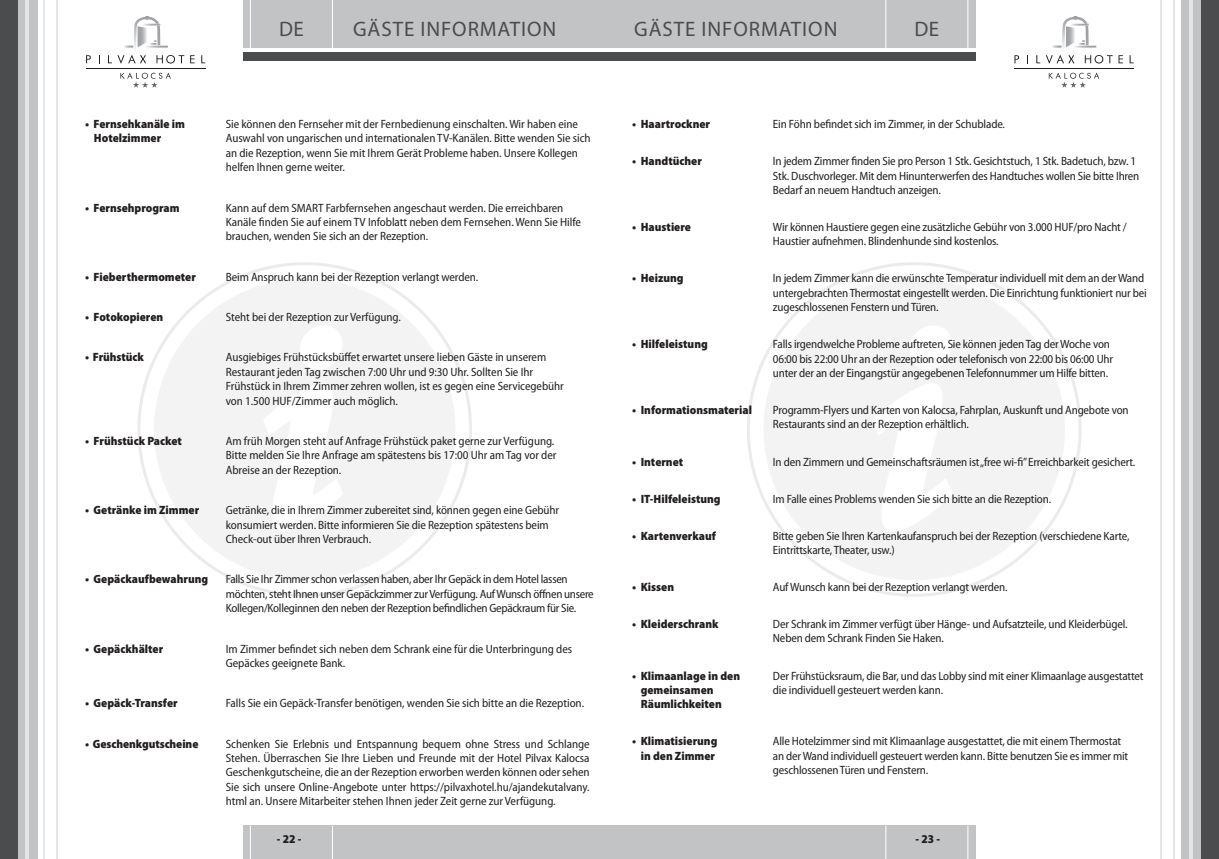
<style>
.page{position:relative;width:1219px;height:859px;background:#fff}
.page>*{position:absolute;margin:0;border:0;box-sizing:border-box;transform-origin:0 0}
.t1{font:21px "Myriad Pro";letter-spacing:.045em;color:#4b4c4d}
.t2{font:semi-condensed 12px/14.4px "Myriad Pro";letter-spacing:-.015em;color:#231f20}
.t3{font:900 semi-condensed 12px/14.4px "Myriad Pro";color:#231f20}
</style>
<div class="page">
<img style="left:1062px;top:17px;width:27px;height:32px">
<svg style="left:1052px;top:46px;width:10px;height:2px"></svg>
<img style="left:1069px;top:24px;width:20px;height:2px">
<img style="left:1073px;top:46px;width:23px;height:2px">
<svg style="left:1078px;top:40px;width:7px;height:5px"></svg>
<img style="left:1066px;top:26px;width:10px;height:21px">
<svg style="left:1074px;top:16px;width:3px;height:4px"></svg>
<svg style="left:1014px;top:55px;width:5px;height:8px"></svg>
<svg style="left:1036px;top:55px;width:4px;height:8px"></svg>
<svg style="left:1046px;top:55px;width:28px;height:9px"></svg>
<svg style="left:1085px;top:55px;width:38px;height:9px"></svg>
<svg style="left:1049px;top:73px;width:50px;height:14px"></svg>
<hr style="left:1014px;top:68px;width:120px;height:1px;background:#231f20">
<img style="left:134px;top:18px;width:26px;height:31px">
<svg style="left:124px;top:46px;width:9px;height:2px"></svg>
<img style="left:145px;top:46px;width:23px;height:2px">
<svg style="left:150px;top:40px;width:7px;height:5px"></svg>
<img style="left:138px;top:26px;width:9px;height:21px">
<svg style="left:141px;top:16px;width:19px;height:10px"></svg>
<svg style="left:86px;top:55px;width:5px;height:8px"></svg>
<svg style="left:108px;top:55px;width:38px;height:9px"></svg>
<svg style="left:156px;top:55px;width:28px;height:9px"></svg>
<svg style="left:190px;top:55px;width:5px;height:8px"></svg>
<svg style="left:201px;top:55px;width:4px;height:8px"></svg>
<svg style="left:120px;top:73px;width:51px;height:14px"></svg>
<hr style="left:86px;top:68px;width:119px;height:1px;background:#231f20">
<div style="left:243px;top:0;width:366px;height:61px;background:#c2c3c5"></div>
<svg style="left:243px;top:49px;width:366px;height:4px"></svg>
<div style="left:8px;top:0;width:29px;height:859px;background:linear-gradient(to bottom,#c2c3c5,#c2c3c5)"></div>
<div style="left:0;top:0;width:17px;height:859px;background:#4b4c4d"></div>
<hr style="left:43px;top:0;width:2px;height:859px;background:#e4e5e7">
<hr style="left:25px;top:0;width:4px;height:859px;background:#e4e5e7">
<hr style="left:57px;top:0;width:1px;height:859px;background:#e4e5e7">
<div style="left:243px;top:53px;width:366px;height:8px;background:#4b4c4d"></div>
<hr style="left:332px;top:0;width:1px;height:49px;background:#fff">
<hr style="left:250px;top:0;width:1px;height:49px;background:#fff">
<div style="left:1181px;top:0;width:29px;height:859px;background:#c2c3c5"></div>
<div style="left:1201px;top:0;width:18px;height:859px;background:#4b4c4d"></div>
<hr style="left:1173px;top:0;width:2px;height:859px;background:#e4e5e7">
<hr style="left:1189px;top:0;width:4px;height:859px;background:#e4e5e7">
<hr style="left:1160px;top:0;width:2px;height:859px;background:#e4e5e7">
<div style="left:609px;top:0;width:367px;height:61px;background:#c2c3c5"></div>
<svg style="left:609px;top:49px;width:367px;height:4px"></svg>
<div style="left:609px;top:53px;width:367px;height:8px;background:#4b4c4d"></div>
<hr style="left:885px;top:0;width:1px;height:49px;background:#fff">
<hr style="left:967px;top:0;width:1px;height:49px;background:#fff">
<div style="left:243px;top:826px;width:366px;height:33px;background:#c2c3c5"></div>
<hr style="left:332px;top:826px;width:1px;height:33px;background:#fff">
<hr style="left:250px;top:826px;width:1px;height:33px;background:#fff">
<div style="left:609px;top:826px;width:367px;height:33px;background:#c2c3c5"></div>
<hr style="left:885px;top:826px;width:1px;height:33px;background:#fff">
<hr style="left:967px;top:826px;width:1px;height:33px;background:#fff">
<svg style="left:763px;top:279px;width:302px;height:301px;fill:#f3f3f4"></svg>
<svg style="left:154px;top:279px;width:301px;height:301px;fill:#f3f3f4"></svg>
<h1 class="t1" style="left:279px;top:16px;width:26px">DE</h1>
<h1 class="t1" style="left:353px;top:16px;width:205px">GÄSTE INFORMATION</h1>
<h1 class="t1" style="left:634px;top:16px;width:205px">GÄSTE INFORMATION</h1>
<h1 class="t1" style="left:914px;top:16px;width:26px">DE</h1>
<p class="t3" style="left:94px;top:116px;width:93px;text-indent:-9px">• Fernsehkanäle im<br>Hotelzimmer</p>
<p class="t2" style="left:226px;top:117px;width:366px">Sie können den Fernseher mit der Fernbedienung einschalten. Wir haben eine Auswahl von ungarischen und internationalen TV-Kanälen. Bitte wenden Sie sich an die Rezeption, wenn Sie mit Ihrem Gerät Probleme haben. Unsere Kollegen helfen Ihnen gerne weiter.</p>
<p class="t3" style="left:85px;top:200px;width:96px">• Fernsehprogram</p>
<p class="t2" style="left:226px;top:200px;width:357px">Kann auf dem SMART Farbfernsehen angeschaut werden. Die erreichbaren<br>Kanäle finden Sie auf einem TV Infoblatt neben dem Fernsehen. Wenn Sie Hilfe brauchen, wenden Sie sich an der Rezeption.</p>
<p class="t3" style="left:85px;top:269px;width:112px">• Fieberthermometer</p>
<p class="t2" style="left:226px;top:269px;width:254px">Beim Anspruch kann bei der Rezeption verlangt werden.</p>
<p class="t3" style="left:85px;top:309px;width:80px">• Fotokopieren</p>
<p class="t2" style="left:226px;top:310px;width:177px">Steht bei der Rezeption zur Verfügung.</p>
<p class="t3" style="left:85px;top:350px;width:60px">• Frühstück</p>
<p class="t2" style="left:226px;top:350px;width:339px">Ausgiebiges Frühstücksbüffet erwartet unsere lieben Gäste in unserem Restaurant jeden Tag zwischen 7:00 Uhr und 9:30 Uhr. Sollten Sie Ihr Frühstück in Ihrem Zimmer zehren wollen, ist es gegen eine Servicegebühr von 1.500 HUF/Zimmer auch möglich.</p>
<p class="t3" style="left:85px;top:433px;width:98px">• Frühstück Packet</p>
<p class="t2" style="left:226px;top:434px;width:332px">Am früh Morgen steht auf Anfrage Frühstück paket gerne zur Verfügung.<br>Bitte melden Sie Ihre Anfrage am spätestens bis 17:00 Uhr am Tag vor der<br>Abreise an der Rezeption.</p>
<p class="t3" style="left:85px;top:502px;width:116px">• Getränke im Zimmer</p>
<p class="t2" style="left:226px;top:503px;width:335px">Getränke, die in Ihrem Zimmer zubereitet sind, können gegen eine Gebühr konsumiert werden. Bitte informieren Sie die Rezeption spätestens beim<br>Check-out über Ihren Verbrauch.</p>
<p class="t3" style="left:85px;top:572px;width:125px">• Gepäckaufbewahrung</p>
<p class="t2" style="left:226px;top:572px;width:369px">Falls Sie Ihr Zimmer schon verlassen haben, aber Ihr Gepäck in dem Hotel lassen möchten, steht Ihnen unser Gepäckzimmer zur Verfügung. Auf Wunsch öffnen unsere<br>Kollegen/Kolleginnen den neben der Rezeption befindlichen Gepäckraum für Sie.</p>
<p class="t3" style="left:85px;top:641px;width:80px">• Gepäckhälter</p>
<p class="t2" style="left:226px;top:641px;width:348px">Im Zimmer befindet sich neben dem Schrank eine für die Unterbringung des<br>Gepäckes geeignete Bank.</p>
<p class="t3" style="left:85px;top:696px;width:94px">• Gepäck-Transfer</p>
<p class="t2" style="left:226px;top:696px;width:360px">Falls Sie ein Gepäck-Transfer benötigen, wenden Sie sich bitte an die Rezeption.</p>
<p class="t3" style="left:85px;top:736px;width:115px">• Geschenkgutscheine</p>
<p class="t2" style="left:226px;top:736px;width:365px;text-align:justify">Schenken Sie Erlebnis und Entspannung bequem ohne Stress und Schlange Stehen. Überraschen Sie Ihre Lieben und Freunde mit der Hotel Pilvax Kalocsa Geschenkgutscheine, die an der Rezeption erworben werden können oder sehen Sie sich unsere Online-Angebote unter https://pilvaxhotel.hu/ajandekutalvany. html an. Unsere Mitarbeiter stehen Ihnen jeder Zeit gerne zur Verfügung.</p>
<p class="t3" style="left:632px;top:116px;width:79px">• Haartrockner</p>
<p class="t2" style="left:773px;top:117px;width:234px">Ein Föhn befindet sich im Zimmer, in der Schublade.</p>
<p class="t3" style="left:632px;top:153px;width:71px">• Handtücher</p>
<p class="t2" style="left:773px;top:154px;width:368px">In jedem Zimmer finden Sie pro Person 1 Stk. Gesichtstuch, 1 Stk. Badetuch, bzw. 1<br>Stk. Duschvorleger. Mit dem Hinunterwerfen des Handtuches wollen Sie bitte Ihren<br>Bedarf an neuem Handtuch anzeigen.</p>
<p class="t3" style="left:632px;top:219px;width:60px">• Haustiere</p>
<p class="t2" style="left:773px;top:220px;width:355px">Wir können Haustiere gegen eine zusätzliche Gebühr von 3.000 HUF/pro Nacht /<br>Haustier aufnehmen. Blindenhunde sind kostenlos.</p>
<p class="t3" style="left:632px;top:271px;width:53px">• Heizung</p>
<p class="t2" style="left:773px;top:271px;width:375px">In jedem Zimmer kann die erwünschte Temperatur individuell mit dem an der Wand untergebrachten Thermostat eingestellt werden. Die Einrichtung funktioniert nur bei zugeschlossenen Fenstern und Türen.</p>
<p class="t3" style="left:632px;top:337px;width:77px">• Hilfeleistung</p>
<p class="t2" style="left:773px;top:337px;width:342px">Falls irgendwelche Probleme auftreten, Sie können jeden Tag der Woche von<br>06:00 bis 22:00 Uhr an der Rezeption oder telefonisch von 22:00 bis 06:00 Uhr unter der an der Eingangstür angegebenen Telefonnummer um Hilfe bitten.</p>
<p class="t3" style="left:632px;top:402px;width:121px">• Informationsmaterial</p>
<p class="t2" style="left:773px;top:403px;width:357px">Programm-Flyers und Karten von Kalocsa, Fahrplan, Auskunft und Angebote von<br>Restaurants sind an der Rezeption erhältlich.</p>
<p class="t3" style="left:632px;top:454px;width:53px">• Internet</p>
<p class="t2" style="left:773px;top:454px;width:364px">In den Zimmern und Gemeinschaftsräumen ist „free wi-fi” Erreichbarkeit gesichert.</p>
<p class="t3" style="left:632px;top:491px;width:90px">• IT-Hilfeleistung</p>
<p class="t2" style="left:773px;top:491px;width:280px">Im Falle eines Problems wenden Sie sich bitte an die Rezeption.</p>
<p class="t3" style="left:632px;top:528px;width:85px">• Kartenverkauf</p>
<p class="t2" style="left:773px;top:528px;width:358px">Bitte geben Sie Ihren Kartenkaufanspruch bei der Rezeption (verschiedene Karte,<br>Eintrittskarte, Theater, usw.)</p>
<p class="t3" style="left:632px;top:579px;width:43px">• Kissen</p>
<p class="t2" style="left:773px;top:580px;width:236px">Auf Wunsch kann bei der Rezeption verlangt werden.</p>
<p class="t3" style="left:632px;top:616px;width:88px">• Kleiderschrank</p>
<p class="t2" style="left:773px;top:617px;width:356px">Der Schrank im Zimmer verfügt über Hänge- und Aufsatzteile, und Kleiderbügel.<br>Neben dem Schrank Finden Sie Haken.</p>
<p class="t3" style="left:641px;top:668px;width:101px;text-indent:-9px">• Klimaanlage in den gemeinsamen<br>Räumlichkeiten</p>
<p class="t2" style="left:773px;top:668px;width:372px">Der Frühstücksraum, die Bar, und das Lobby sind mit einer Klimaanlage ausgestattet die individuell gesteuert werden kann.</p>
<p class="t3" style="left:632px;top:734px;width:87px;text-align:center">• Klimatisierung in den Zimmer</p>
<p class="t2" style="left:773px;top:734px;width:357px">Alle Hotelzimmer sind mit Klimaanlage ausgestattet, die mit einem Thermostat an der Wand individuell gesteuert werden kann. Bitte benutzen Sie es immer mit geschlossenen Türen und Fenstern.</p>
<p class="t3" style="left:277px;top:831px;width:26px">- 22 -</p>
<p class="t3" style="left:915px;top:831px;width:26px">- 23 -</p>
</div>
